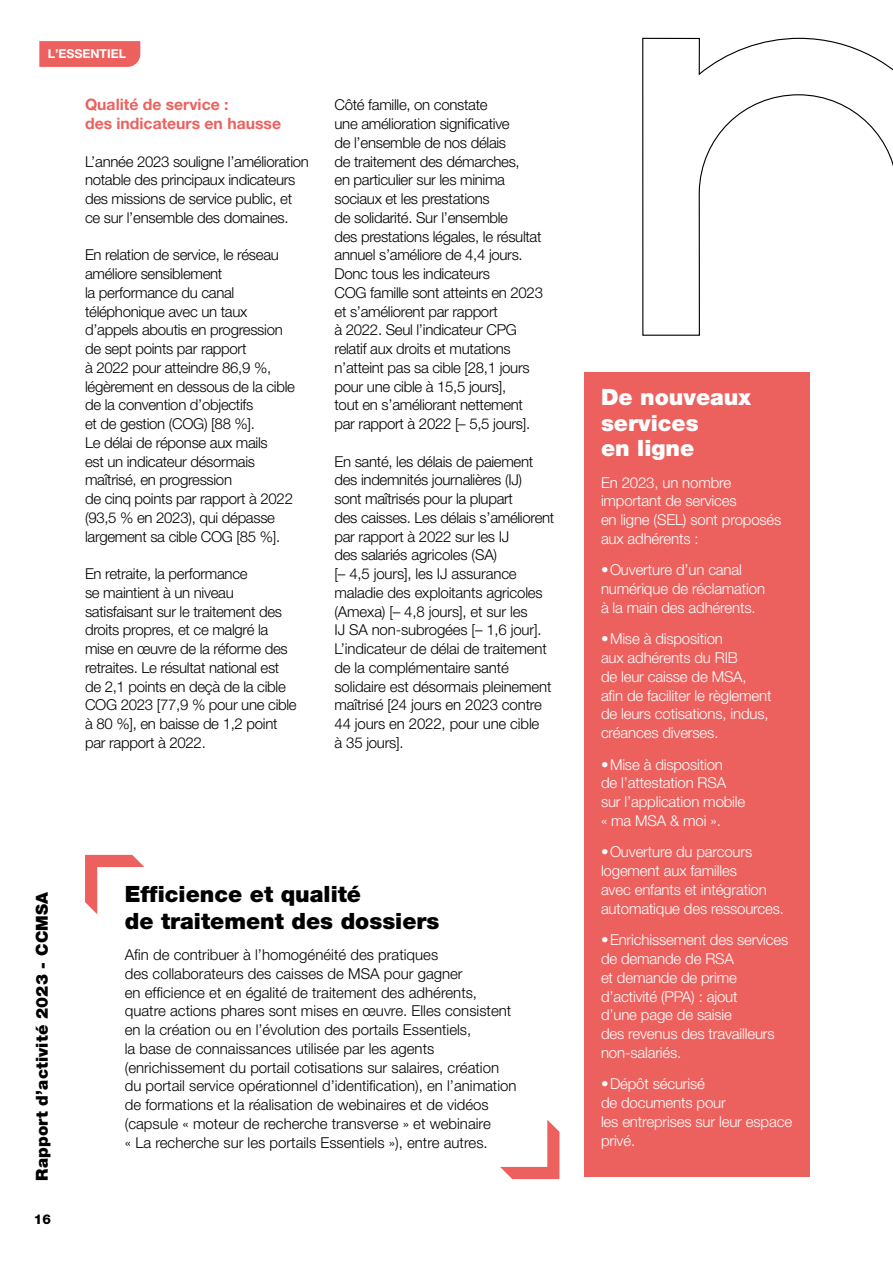
<style>
.page{position:relative;width:893px;height:1263px;background:#fff}
.page>*{position:absolute;margin:0;border:0;box-sizing:border-box;transform-origin:0 0}
.t1{font:900 22.5px/27px "Helvetica Neue LT Pro";color:#000}
.t2{font:900 22.5px/25.5px "Helvetica Neue LT Pro";color:#fff}
.t3{font:900 16.5px "Helvetica Neue LT Pro";letter-spacing:.01em;color:#000}
.t4{font:700 15.75px/18.8px "Helvetica Neue LT Pro";color:#ec615e}
.t5{font:300 15px/18.8px "Helvetica Neue LT Pro";letter-spacing:-.02em;color:#000}
.t6{font:300 15px/18.8px "Helvetica Neue LT Pro";letter-spacing:-.01em;color:#fff}
.t7{font:300 15px/18.8px "Helvetica Neue LT Pro";color:#000}
.t8{font:800 13.5px "Helvetica Neue LT Pro";color:#000}
.t9{font:700 12.3px "Helvetica Neue LT Pro";color:#fff}
</style>
<div class="page">
<svg style="left:642px;top:37px;width:251px;height:299px"></svg>
<div style="left:584px;top:372px;width:225px;height:804px;background:#ec615e"></div>
<svg style="left:85px;top:855px;width:59px;height:59px"></svg>
<svg style="left:500px;top:1120px;width:59px;height:59px"></svg>
<svg style="left:39px;top:41px;width:101px;height:26px;background:#ec6461"></svg>
<p class="t9" style="left:48px;top:46px;width:80px">L’ESSENTIEL</p>
<p class="t4" style="left:85px;top:95px;width:197px">Qualité de service :<br>des indicateurs en hausse</p>
<p class="t5" style="left:85px;top:151px;width:225px">L’année 2023 souligne l’amélioration notable des principaux indicateurs des missions de service public, et ce sur l’ensemble des domaines.</p>
<p class="t5" style="left:85px;top:245px;width:211px">En relation de service, le réseau améliore sensiblement<br>la performance du canal téléphonique avec un taux d’appels aboutis en progression de sept points par rapport<br>à 2022 pour atteindre 86,9 %, légèrement en dessous de la cible de la convention d’objectifs<br>et de gestion (COG) [88 %].<br>Le délai de réponse aux mails<br>est un indicateur désormais maîtrisé, en progression<br>de cinq points par rapport à 2022 (93,5 % en 2023), qui dépasse largement sa cible COG [85 %].</p>
<p class="t5" style="left:85px;top:564px;width:213px">En retraite, la performance<br>se maintient à un niveau satisfaisant sur le traitement des droits propres, et ce malgré la mise en œuvre de la réforme des retraites. Le résultat national est de 2,1 points en deçà de la cible<br>COG 2023 [77,9 % pour une cible à 80 %], en baisse de 1,2 point par rapport à 2022.</p>
<p class="t5" style="left:334px;top:95px;width:210px">Côté famille, on constate<br>une amélioration significative<br>de l’ensemble de nos délais<br>de traitement des démarches,<br>en particulier sur les minima sociaux et les prestations<br>de solidarité. Sur l’ensemble<br>des prestations légales, le résultat annuel s’améliore de 4,4 jours.<br>Donc tous les indicateurs<br>COG famille sont atteints en 2023 et s’améliorent par rapport<br>à 2022. Seul l’indicateur CPG relatif aux droits et mutations n’atteint pas sa cible [28,1 jours pour une cible à 15,5 jours],<br>tout en s’améliorant nettement par rapport à 2022 [– 5,5 jours].</p>
<p class="t5" style="left:334px;top:451px;width:221px">En santé, les délais de paiement des indemnités journalières (IJ)<br>sont maîtrisés pour la plupart<br>des caisses. Les délais s’améliorent par rapport à 2022 sur les IJ<br>des salariés agricoles (SA)<br>[– 4,5 jours], les IJ assurance maladie des exploitants agricoles (Amexa) [– 4,8 jours], et sur les<br>IJ SA non-subrogées [– 1,6 jour].<br>L’indicateur de délai de traitement de la complémentaire santé solidaire est désormais pleinement maîtrisé [24 jours en 2023 contre<br>44 jours en 2022, pour une cible<br>à 35 jours].</p>
<p class="t3" style="left:32px;top:1180px;width:290px;rotate:-90deg">Rapport d’activité 2023 - CCMSA</p>
<p class="t8" style="left:34px;top:1211px;width:19px">16</p>
<h1 class="t1" style="left:125px;top:880px;width:316px">Efficience et qualité<br>de traitement des dossiers</h1>
<p class="t7" style="left:125px;top:945px;width:393px">Afin de contribuer à l’homogénéité des pratiques<br>des collaborateurs des caisses de MSA pour gagner<br>en efficience et en égalité de traitement des adhérents, quatre actions phares sont mises en œuvre. Elles consistent en la création ou en l’évolution des portails Essentiels,<br>la base de connaissances utilisée par les agents (enrichissement du portail cotisations sur salaires, création du portail service opérationnel d’identification), en l’animation de formations et la réalisation de webinaires et de vidéos (capsule « moteur de recherche transverse » et webinaire<br>« La recherche sur les portails Essentiels »), entre autres.</p>
<h1 class="t2" style="left:601px;top:384px;width:152px">De nouveaux services<br>en ligne</h1>
<p class="t6" style="left:601px;top:473px;width:182px">En 2023, un nombre important de services<br>en ligne (SEL) sont proposés aux adhérents :</p>
<p class="t6" style="left:601px;top:560px;width:166px">•Ouverture d’un canal numérique de réclamation à la main des adhérents.</p>
<p class="t6" style="left:601px;top:629px;width:172px">•Mise à disposition<br>aux adhérents du RIB<br>de leur caisse de MSA, afin de faciliter le règlement de leurs cotisations, indus, créances diverses.</p>
<p class="t6" style="left:601px;top:755px;width:146px">•Mise à disposition<br>de l’attestation RSA sur l’application mobile « ma MSA &amp; moi ».</p>
<p class="t6" style="left:601px;top:842px;width:185px">•Ouverture du parcours logement aux familles<br>avec enfants et intégration automatique des ressources.</p>
<p class="t6" style="left:601px;top:930px;width:189px">•Enrichissement des services de demande de RSA<br>et demande de prime d’activité (PPA) : ajout<br>d’une page de saisie<br>des revenus des travailleurs non-salariés.</p>
<p class="t6" style="left:601px;top:1074px;width:193px">•Dépôt sécurisé<br>de documents pour<br>les entreprises sur leur espace privé.</p>
</div>
